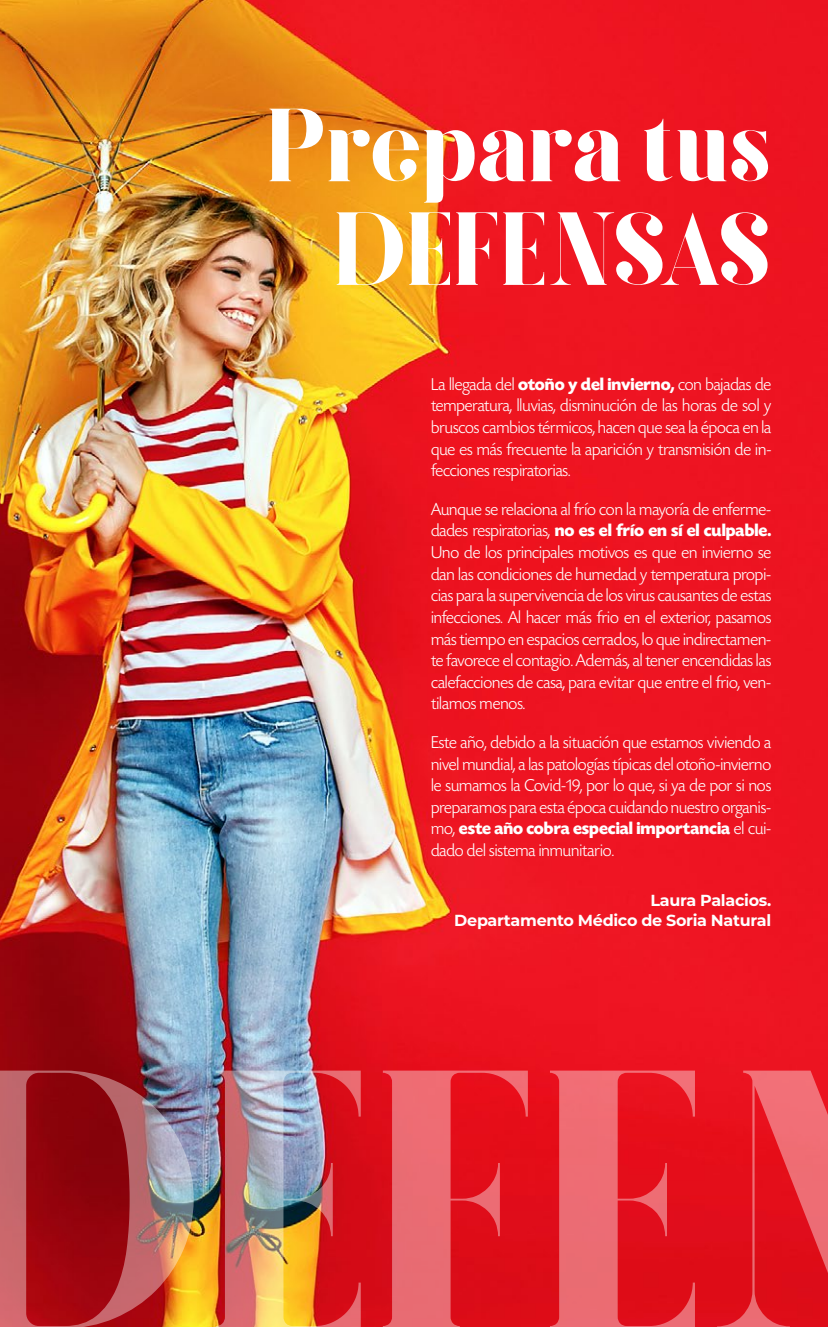
<style>
.page{position:relative;width:828px;height:1327px;background:#fff}
.page>*{position:absolute;margin:0;border:0;box-sizing:border-box;transform-origin:0 0}
.t1{font:103.6px/103.6px "Goku";color:#fff;text-align:right}
.t2{font:300 18px/21.6px "Today SHOP";color:#fff;text-align:justify}
.t3{font:700 16px/20px "Montserrat";letter-spacing:-.02em;color:#fff;text-align:right}
.s1{font-weight:700}
</style>
<div class="page">
<img style="left:0;top:0;width:828px;height:1070px">
<img style="left:0;top:1070px;width:828px;height:257px">
<h1 class="t1" style="left:266px;top:98px;width:506px">Prepara tus<br>DEFENSAS</h1>
<p class="t2" style="left:431px;top:374px;width:342px">La llegada del <span class="s1">otoño y del invierno,</span> con bajadas de temperatura, lluvias, disminución de las horas de sol y bruscos cambios térmicos, hacen que sea la época en la que es más frecuente la aparición y transmisión de in&shy;fecciones respiratorias.</p>
<p class="t2" style="left:431px;top:499px;width:342px">Aunque se relaciona al frío con la mayoría de enferme&shy;dades respiratorias, <span class="s1">no es el frío en sí el culpable.<br></span>Uno de los principales motivos es que en invierno se dan las condiciones de humedad y temperatura propi&shy;cias para la supervivencia de los virus causantes de estas infecciones. Al hacer más frio en el exterior, pasamos más tiempo en espacios cerrados, lo que indirectamen&shy;te favorece el contagio. Además, al tener encendidas las calefacciones de casa, para evitar que entre el frio, ven&shy;tilamos menos.</p>
<p class="t2" style="left:431px;top:732px;width:342px">Este año, debido a la situación que estamos viviendo a nivel mundial, a las patologías típicas del otoño-invierno le sumamos la Covid-19, por lo que, si ya de por si nos preparamos para esta época cuidando nuestro organis&shy;mo, <span class="s1">este año cobra especial importancia</span> el cui&shy;dado del sistema inmunitario.</p>
<p class="t3" style="left:454px;top:889px;width:318px">Laura Palacios.<br>Departamento Médico de Soria Natural</p>
</div>
